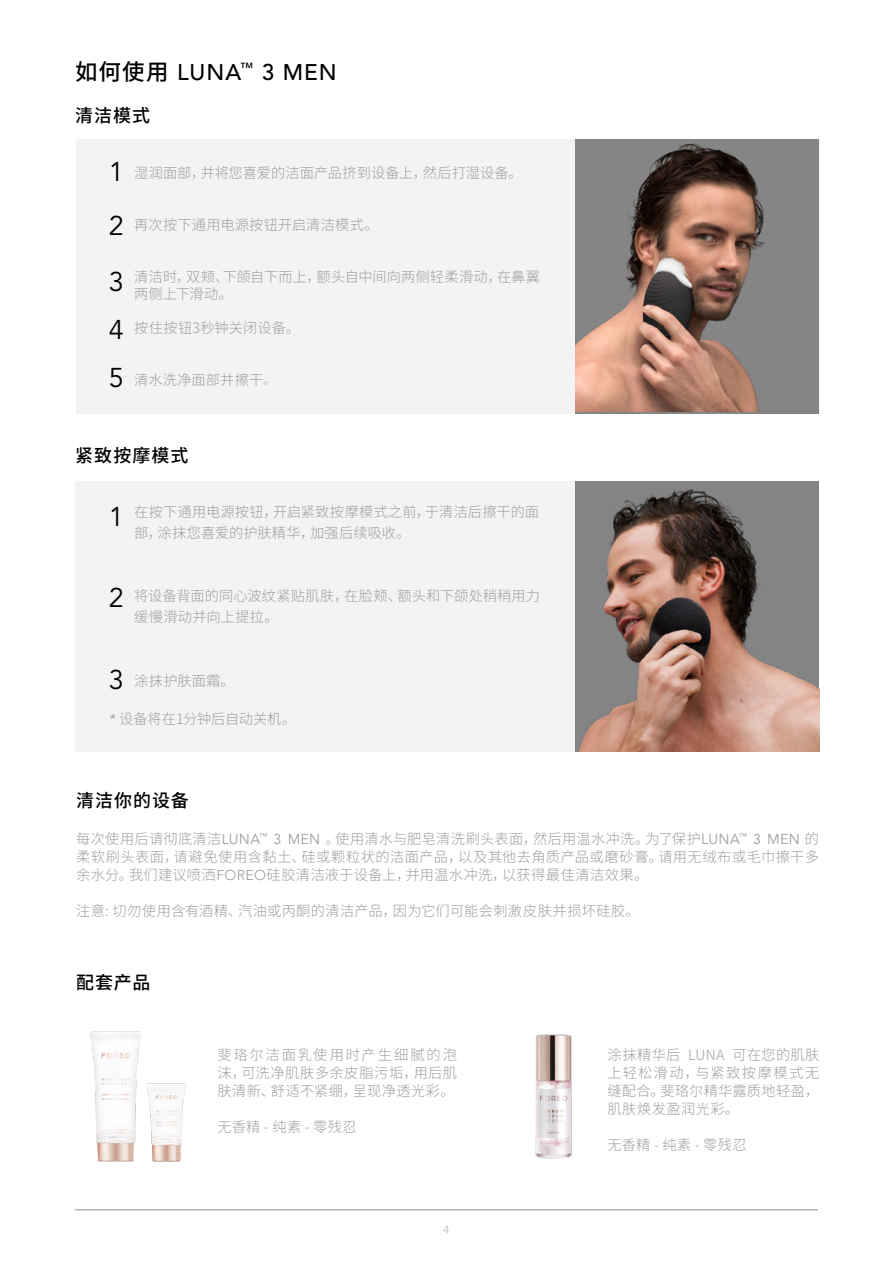
<style>
.page{position:relative;width:893px;height:1263px;background:#fff}
.page>*{position:absolute;margin:0;border:0;box-sizing:border-box;transform-origin:0 0}
.t1{font:27px/54.8px "Avenir LT Std";color:#000;text-align:justify}
.t2{font:500 22.5px "Avenir LT Std";letter-spacing:.05em;color:#000}
.t3{font:500 18px "Source Han Sans CN";letter-spacing:.055em;color:#000}
.t4{font:300 14.25px/18px "Source Han Sans CN";letter-spacing:.02em;color:#a09f9f}
.t5{font:300 14.25px "Source Han Sans CN";letter-spacing:-.015em;color:#a09f9f}
.t6{font:10.5px "Avenir LT Std";color:#adb8bf}
.s1{font-family:"Source Han Sans CN"}
.s2{font-family:"Adobe Song Std"}
.s3{font-family:"Avenir LT Std";font-weight:400;font-style:italic}
.s4{font-family:"Avenir LT Std";font-weight:400}
.s5{font-family:"Avenir"}
</style>
<div class="page">
<hr style="left:75px;top:1209px;width:743px;height:1px;background:#adb8bf">
<div style="left:76px;top:140px;width:743px;height:274px;background:#f3f3f4"></div>
<img style="left:575px;top:140px;width:244px;height:271px">
<div style="left:75px;top:481px;width:640px;height:270px;background:#f3f3f4"></div>
<img style="left:575px;top:481px;width:244px;height:270px">
<img style="left:90px;top:1031px;width:96px;height:131px">
<img style="left:535px;top:1034px;width:37px;height:125px">
<h2 class="t2" style="left:75px;top:59px;width:263px"><span class="s1">如何使用</span> LUNA<sup>™</sup> 3 MEN</h2>
<p class="t3" style="left:75px;top:106px;width:77px">清洁模式</p>
<h1 class="t1" style="left:109px;top:145px;width:17px">1<br>2<br>3</h1>
<h1 class="t1" style="left:109px;top:306px;width:17px;line-height:48px">4<br>5</h1>
<p class="t4" style="left:134px;top:164px;width:390px">湿润面部，并将您喜爱的洁面产品挤到设备上，然后打湿设备。</p>
<p class="t4" style="left:134px;top:216px;width:246px">再次按下通用电源按钮开启清洁模式。</p>
<p class="t4" style="left:134px;top:268px;width:407px;line-height:17.2px">清洁时，双颊、下颌自下而上，额头自中间向两侧轻柔滑动，在鼻翼两侧上下滑动。</p>
<p class="t4" style="left:134px;top:320px;width:167px">按住按钮3秒钟关闭设备。</p>
<p class="t4" style="left:134px;top:371px;width:144px">清水洗净面部并擦干<span class="s2">。</span></p>
<p class="t3" style="left:75px;top:445px;width:115px">紧致按摩模式</p>
<h1 class="t1" style="left:109px;top:490px;width:17px">1</h1>
<p class="t4" style="left:134px;top:501px;width:406px;line-height:21px">在按下通用电源按钮，开启紧致按摩模式之前，于清洁后擦干的面部，涂抹您喜爱的护肤精华，加强后续吸收。</p>
<h1 class="t1" style="left:109px;top:571px;width:17px">2</h1>
<p class="t4" style="left:134px;top:585px;width:407px;line-height:21px">将设备背面的同心波纹紧贴肌肤，在脸颊、额头和下颌处稍稍用力缓慢滑动并向上提拉。</p>
<h1 class="t1" style="left:109px;top:653px;width:17px">3</h1>
<p class="t4" style="left:134px;top:672px;width:102px">涂抹护肤面霜。</p>
<p class="t5" style="left:109px;top:711px;width:189px"><span class="s3">*</span> 设备将在1分钟后自动关机。</p>
<p class="t3" style="left:76px;top:790px;width:114px">清洁你的设备</p>
<p class="t4" style="left:76px;top:830px;width:744px;text-align:justify">每次使用后请彻底清洁<span class="s4">LUNA</span><sup>™</sup> <span class="s4">3 MEN</span> 。使用清水与肥皂清洗刷头表面，然后用温水冲洗。为了保护<span class="s4">LUNA</span><sup>™</sup> <span class="s4">3 MEN</span> 的柔软刷头表面，请避免使用含黏土、硅或颗粒状的洁面产品，以及其他去角质产品或磨砂膏。请用无绒布或毛巾擦干多余水分。我们建议喷洒<span class="s5">FOREO</span>硅胶清洁液于设备上，并用温水冲洗，以获得最佳清洁效果。</p>
<p class="t4" style="left:76px;top:902px;width:565px">注意: 切勿使用含有酒精、汽油或丙酮的清洁产品，因为它们可能会刺激皮肤并损坏硅胶。</p>
<p class="t3" style="left:76px;top:972px;width:76px">配套产品</p>
<p class="t4" style="left:218px;top:1046px;width:241px;text-align:justify">斐珞尔洁面乳使用时产生细腻的泡沫，可洗净肌肤多余皮脂污垢，用后肌肤清新、舒适不紧绷，呈现净透光彩。</p>
<p class="t4" style="left:218px;top:1118px;width:141px">无香精 - 纯素 - 零残忍</p>
<p class="t6" style="left:444px;top:1223px;width:7px">4</p>
<p class="t4" style="left:607px;top:1046px;width:213px;text-align:justify">涂抹精华后 LUNA 可在您的肌肤上轻松滑动，与紧致按摩模式无缝配合。斐珞尔精华露质地轻盈，肌肤焕发盈润光彩。</p>
<p class="t4" style="left:607px;top:1136px;width:141px">无香精 - 纯素 - 零残忍</p>
</div>
